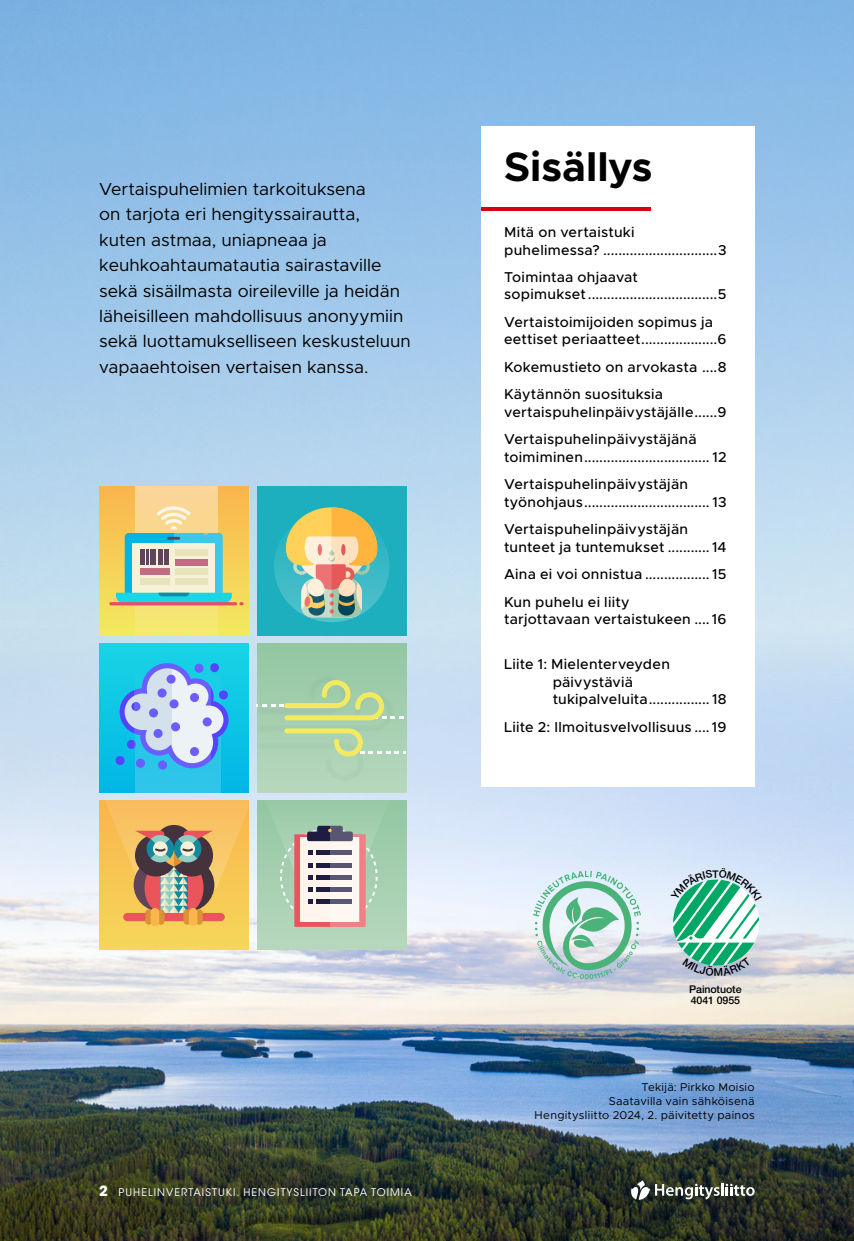
<style>
.page{position:relative;width:854px;height:1241px;background:#fff}
.page>*{position:absolute;margin:0;border:0;box-sizing:border-box;transform-origin:0 0}
.t1{font:700 41.12px "Metropolis";color:#000}
.t2{font:17.5px/25.4px "Metropolis";color:#000}
.t3{font:500 14.35px/27.5px "Metropolis";letter-spacing:.015em;color:#000}
.t4{font:11.38px/14px "Metropolis";letter-spacing:.025em;color:#000;text-align:right}
.t5{font:500 10.67px/10.7px "Helvetica Neue LT Std";letter-spacing:-.01em;color:#000}
.t6{font:10.5px "ITC Avant Garde Std";letter-spacing:.1em;color:#fff}
.s1{font-weight:700;font-size:14px}
</style>
<div class="page">
<img style="left:0;top:871px;width:853px;height:369px">
<img style="left:0;top:0;width:853px;height:871px">
<div style="left:481px;top:126px;width:273px;height:660px;background:#fff"></div>
<hr style="left:481px;top:207px;width:169px;height:3px;background:#d7030f">
<div style="left:99px;top:801px;width:149px;height:148px;background:#f5d358"></div>
<div style="left:145px;top:909px;width:7px;height:15px;background:#db9237;border-radius:4px"></div>
<div style="left:157px;top:909px;width:7px;height:15px;background:#db9237;border-radius:4px"></div>
<div style="left:195px;top:909px;width:8px;height:15px;background:#db9237;border-radius:4px"></div>
<div style="left:183px;top:909px;width:8px;height:15px;background:#db9237;border-radius:4px"></div>
<div style="left:150px;top:907px;width:9px;height:18px;background:#fab54d;border-radius:4px"></div>
<div style="left:189px;top:907px;width:8px;height:18px;background:#fab54d;border-radius:4px"></div>
<svg style="left:99px;top:800px;width:149px;height:121px"></svg>
<div style="left:99px;top:486px;width:149px;height:149px;background:linear-gradient(to bottom,#f9b54d,#f3e960)"></div>
<svg style="left:135px;top:486px;width:83px;height:149px;background:#f6de80"></svg>
<svg style="left:239px;top:602px;width:4px;height:3px"></svg>
<hr style="left:109px;top:602px;width:128px;height:3px;background:#ea4b67;border-radius:2px">
<svg style="left:116px;top:506px;width:116px;height:97px;background:#b4cdab"></svg>
<div style="left:175px;top:549px;width:32px;height:6px;background:#e8e3bb"></div>
<div style="left:175px;top:559px;width:32px;height:6px;background:#c16c84"></div>
<div style="left:175px;top:568px;width:32px;height:6px;background:#e8e3bb"></div>
<div style="left:175px;top:578px;width:32px;height:6px;background:#e8e3bb"></div>
<div style="left:140px;top:568px;width:29px;height:6px;background:#c16c84"></div>
<div style="left:140px;top:578px;width:29px;height:6px;background:#e8e3bb"></div>
<svg style="left:257px;top:800px;width:149px;height:149px;background:#b2d1b6"></svg>
<svg style="left:257px;top:800px;width:142px;height:125px;background:#b3c2b0"></svg>
<div style="left:99px;top:643px;width:149px;height:149px;background:linear-gradient(to bottom,#19d4e5,#01b6e5)"></div>
<svg style="left:135px;top:659px;width:85px;height:133px;background:#2bc6e8"></svg>
<svg style="left:257px;top:643px;width:149px;height:149px;background:#9dccaa"></svg>
<div style="left:257px;top:486px;width:149px;height:149px;background:#1dafbe"></div>
<svg style="left:274px;top:510px;width:115px;height:112px"></svg>
<svg style="left:286px;top:507px;width:91px;height:110px;background:#b6bb92"></svg>
<svg style="left:116px;top:663px;width:112px;height:106px;background:#3eadec"></svg>
<svg style="left:134px;top:663px;width:76px;height:105px;background:#a4c3f1"></svg>
<svg style="left:257px;top:676px;width:149px;height:105px;background:#b1d3a8"></svg>
<svg style="left:532px;top:870px;width:108px;height:109px;background:#b2d6ce"></svg>
<svg style="left:631px;top:1179px;width:123px;height:20px"></svg>
<svg style="left:670px;top:867px;width:91px;height:109px"></svg>
<p class="t2" style="left:99px;top:176px;width:313px">Vertaispuhelimien tarkoituksena<br>on tarjota eri hengityssairautta, kuten astmaa, uniapneaa ja keuhkoahtaumatautia sairastaville sekä sisäilmasta oireileville ja heidän läheisilleen mahdollisuus anonyymiin sekä luottamukselliseen keskusteluun vapaaehtoisen vertaisen kanssa.</p>
<h1 class="t1" style="left:504px;top:141px;width:150px">Sisällys</h1>
<p class="t3" style="left:504px;top:223px;width:224px;line-height:17.5px">Mitä on vertaistuki puhelimessa? ..............................3</p>
<p class="t3" style="left:504px;top:268px;width:224px;line-height:17.5px">Toimintaa ohjaavat<br>sopimukset ..................................5</p>
<p class="t3" style="left:504px;top:313px;width:224px;line-height:17.5px">Vertaistoimijoiden sopimus ja eettiset periaatteet....................6</p>
<p class="t3" style="left:504px;top:353px;width:224px">Kokemustieto on arvokasta ....8<br>Käytännön suosituksia</p>
<p class="t3" style="left:504px;top:398px;width:224px">vertaispuhelinpäivystäjälle......9<br>Vertaispuhelinpäivystäjänä</p>
<p class="t3" style="left:504px;top:443px;width:224px">toimiminen................................. 12<br>Vertaispuhelinpäivystäjän</p>
<p class="t3" style="left:504px;top:488px;width:224px">työnohjaus................................. 13<br>Vertaispuhelinpäivystäjän</p>
<p class="t3" style="left:504px;top:533px;width:224px;text-align:justify">tunteet ja tuntemukset ........... 14<br>Aina ei voi onnistua ................. 15<br>Kun puhelu ei liity</p>
<p class="t3" style="left:504px;top:605px;width:224px">tarjottavaan vertaistukeen .... 16</p>
<p class="t3" style="left:552px;top:655px;width:175px;line-height:17.5px;text-indent:-48px">Liite 1: Mielenterveyden päivystäviä tukipalveluita................ 18</p>
<p class="t3" style="left:504px;top:712px;width:224px">Liite 2: Ilmoitusvelvollisuus .... 19</p>
<p class="t6" style="left:99px;top:1185px;width:314px"><span class="s1">2</span> PUHELINVERTAISTUKI. HENGITYSLIITON TAPA TOIMIA</p>
<p class="t5" style="left:689px;top:983px;width:54px">Painotuote<br>4041 0955</p>
<p class="t4" style="left:534px;top:1080px;width:221px">Tekijä: Pirkko Moisio<br>Saatavilla vain sähköisenä<br>Hengitysliitto 2024, 2. päivitetty painos</p>
</div>
